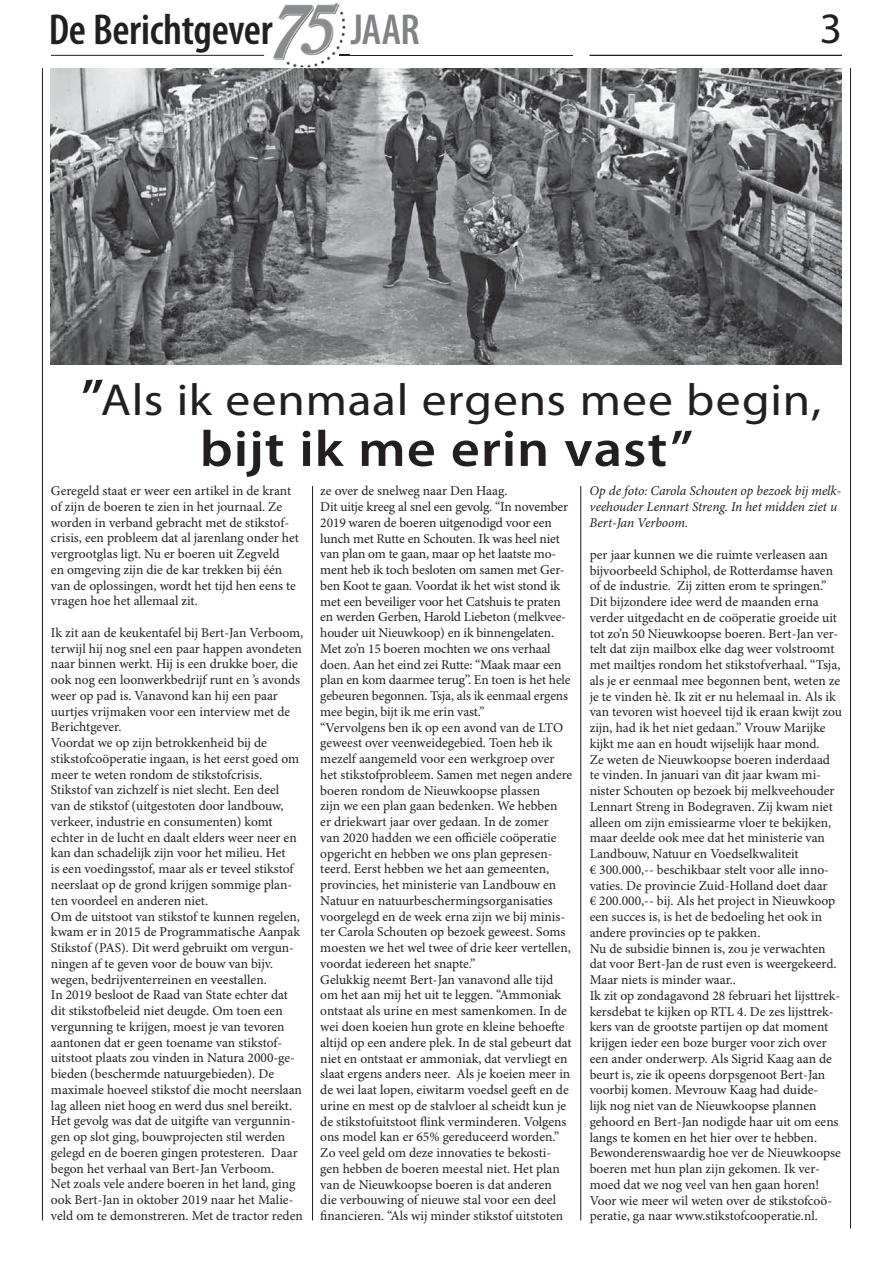
<style>
.page{position:relative;width:893px;height:1263px;background:#fff}
.page>*{position:absolute;margin:0;border:0;box-sizing:border-box;transform-origin:0 0}
.t1{font:600 51px "Myriad Pro";letter-spacing:.015em;color:#231f20;scale:1.1 1}
.t2{font:45px "Myriad Pro";letter-spacing:.015em;color:#231f20;scale:1.1 1}
.t3{font:600 condensed 43.5px "Myriad Pro";letter-spacing:-.005em;color:#231f20}
.t4{font:600 condensed 43.5px "Myriad Pro";color:#808285}
.t5{font:43.5px "Myriad Pro";color:#231f20}
.t6{font:13.5px/15.8px "Minion Pro";color:#231f20}
.t7{font:italic 13.5px/15.8px "Minion Pro";letter-spacing:-.005em;color:#231f20}
.s1{color:#fff}
.s2{font-weight:600;font-size:51px}
</style>
<div class="page">
<hr style="left:850px;top:68px;width:1px;height:1161px;background:#231f20">
<hr style="left:340px;top:55px;width:233px;height:1px;background:#231f20">
<hr style="left:51px;top:55px;width:213px;height:1px;background:#231f20">
<img style="left:51px;top:69px;width:791px;height:296px">
<img style="left:273px;top:3px;width:76px;height:64px">
<hr style="left:42px;top:68px;width:1px;height:1152px;background:#231f20">
<hr style="left:590px;top:55px;width:252px;height:1px;background:#231f20">
<hr style="left:312px;top:486px;width:1px;height:734px;background:#231f20">
<hr style="left:580px;top:486px;width:1px;height:734px;background:#231f20">
<h3 class="t3" style="left:49px;top:12px;width:225px">De Berichtgever</h3>
<h3 class="t4" style="left:351px;top:12px;width:71px">JAAR</h3>
<h3 class="t5" style="left:820px;top:12px;width:24px">3</h3>
<h2 class="t2" style="left:72px;top:383px;width:683px"><span class="s1">‘</span><span class="s2">”</span>Als ik eenmaal ergens mee begin,</h2>
<h1 class="t1" style="left:200px;top:429px;width:450px">bijt ik me erin vast”</h1>
<p class="t7" style="left:590px;top:484px;width:253px">Op de foto: Carola Schouten op bezoek bij melk&shy;veehouder Lennart Streng. In het midden ziet u<br>Bert-Jan Verboom.</p>
<p class="t6" style="left:51px;top:484px;width:250px">Geregeld staat er weer een artikel in de krant of zijn de boeren te zien in het journaal. Ze worden in verband gebracht met de stikstof&shy;crisis, een probleem dat al jarenlang onder het vergrootglas ligt. Nu er boeren uit Zegveld<br>en omgeving zijn die de kar trekken bij één van de oplossingen, wordt het tijd hen eens te vragen hoe het allemaal zit.</p>
<p class="t6" style="left:51px;top:626px;width:254px">Ik zit aan de keukentafel bij Bert-Jan Verboom, terwijl hij nog snel een paar happen avondeten naar binnen werkt. Hij is een drukke boer, die ook nog een loonwerkbedrijf runt en ’s avonds weer op pad is. Vanavond kan hij een paar uurtjes vrijmaken voor een interview met de Berichtgever.<br>Voordat we op zijn betrokkenheid bij de stikstofcoöperatie ingaan, is het eerst goed om meer te weten rondom de stikstofcrisis.<br>Stikstof van zichzelf is niet slecht. Een deel<br>van de stikstof (uitgestoten door landbouw, verkeer, industrie en consumenten) komt echter in de lucht en daalt elders weer neer en kan dan schadelijk zijn voor het milieu. Het<br>is een voedingsstof, maar als er teveel stikstof neerslaat op de grond krijgen sommige plan&shy;ten voordeel en anderen niet.<br>Om de uitstoot van stikstof te kunnen regelen, kwam er in 2015 de Programmatische Aanpak Stikstof (PAS). Dit werd gebruikt om vergun&shy;ningen af te geven voor de bouw van bijv. wegen, bedrijventerreinen en veestallen.<br>In 2019 besloot de Raad van State echter dat dit stikstofbeleid niet deugde. Om toen een vergunning te krijgen, moest je van tevoren aantonen dat er geen toename van stikstof&shy;uitstoot plaats zou vinden in Natura 2000-ge&shy;bieden (beschermde natuurgebieden). De maximale hoeveel stikstof die mocht neerslaan lag alleen niet hoog en werd dus snel bereikt.<br>Het gevolg was dat de uitgifte van vergunnin&shy;gen op slot ging, bouwprojecten stil werden gelegd en de boeren gingen protesteren. Daar begon het verhaal van Bert-Jan Verboom.<br>Net zoals vele andere boeren in het land, ging ook Bert-Jan in oktober 2019 naar het Malie&shy;veld om te demonstreren. Met de tractor reden</p>
<p class="t6" style="left:320px;top:484px;width:254px">ze over de snelweg naar Den Haag.<br>Dit uitje kreeg al snel een gevolg. “In november 2019 waren de boeren uitgenodigd voor een lunch met Rutte en Schouten. Ik was heel niet van plan om te gaan, maar op het laatste mo&shy;ment heb ik toch besloten om samen met Ger&shy;ben Koot te gaan. Voordat ik het wist stond ik met een beveiliger voor het Catshuis te praten en werden Gerben, Harold Liebeton (melkvee&shy;houder uit Nieuwkoop) en ik binnengelaten.<br>Met zo’n 15 boeren mochten we ons verhaal doen. Aan het eind zei Rutte: “Maak maar een plan en kom daarmee terug”. En toen is het hele gebeuren begonnen. Tsja, als ik eenmaal ergens mee begin, bijt ik me erin vast.”<br>“Vervolgens ben ik op een avond van de LTO geweest over veenweidegebied. Toen heb ik mezelf aangemeld voor een werkgroep over het stikstofprobleem. Samen met negen andere boeren rondom de Nieuwkoopse plassen<br>zijn we een plan gaan bedenken. We hebben<br>er driekwart jaar over gedaan. In de zomer<br>van 2020 hadden we een officiële coöperatie opgericht en hebben we ons plan gepresen&shy;teerd. Eerst hebben we het aan gemeenten, provincies, het ministerie van Landbouw en Natuur en natuurbeschermingsorganisaties voorgelegd en de week erna zijn we bij minis&shy;ter Carola Schouten op bezoek geweest. Soms moesten we het wel twee of drie keer vertellen, voordat iedereen het snapte.”<br>Gelukkig neemt Bert-Jan vanavond alle tijd om het aan mij het uit te leggen. “Ammoniak ontstaat als urine en mest samenkomen. In de wei doen koeien hun grote en kleine behoefte altijd op een andere plek. In de stal gebeurt dat niet en ontstaat er ammoniak, dat vervliegt en slaat ergens anders neer. Als je koeien meer in de wei laat lopen, eiwitarm voedsel geeft en de urine en mest op de stalvloer al scheidt kun je de stikstofuitstoot flink verminderen. Volgens ons model kan er 65% gereduceerd worden.” Zo veel geld om deze innovaties te bekosti&shy;gen hebben de boeren meestal niet. Het plan van de Nieuwkoopse boeren is dat anderen<br>die verbouwing of nieuwe stal voor een deel financieren. “Als wij minder stikstof uitstoten</p>
<p class="t6" style="left:590px;top:548px;width:254px">per jaar kunnen we die ruimte verleasen aan bijvoorbeeld Schiphol, de Rotterdamse haven of de industrie. Zij zitten erom te springen.” Dit bijzondere idee werd de maanden erna verder uitgedacht en de coöperatie groeide uit tot zo’n 50 Nieuwkoopse boeren. Bert-Jan ver&shy;telt dat zijn mailbox elke dag weer volstroomt met mailtjes rondom het stikstofverhaal. “Tsja, als je er eenmaal mee begonnen bent, weten ze je te vinden hè. Ik zit er nu helemaal in. Als ik van tevoren wist hoeveel tijd ik eraan kwijt zou zijn, had ik het niet gedaan.” Vrouw Marijke kijkt me aan en houdt wijselijk haar mond.<br>Ze weten de Nieuwkoopse boeren inderdaad te vinden. In januari van dit jaar kwam mi&shy;nister Schouten op bezoek bij melkveehouder Lennart Streng in Bodegraven. Zij kwam niet alleen om zijn emissiearme vloer te bekijken, maar deelde ook mee dat het ministerie van Landbouw, Natuur en Voedselkwaliteit<br>€ 300.000,-- beschikbaar stelt voor alle inno&shy;vaties. De provincie Zuid-Holland doet daar<br>€ 200.000,-- bij. Als het project in Nieuwkoop een succes is, is het de bedoeling het ook in andere provincies op te pakken.<br>Nu de subsidie binnen is, zou je verwachten dat voor Bert-Jan de rust even is weergekeerd.<br>Maar niets is minder waar..<br>Ik zit op zondagavond 28 februari het lijsttrek&shy;kersdebat te kijken op RTL 4. De zes lijsttrek&shy;kers van de grootste partijen op dat moment krijgen ieder een boze burger voor zich over een ander onderwerp. Als Sigrid Kaag aan de beurt is, zie ik opeens dorpsgenoot Bert-Jan voorbij komen. Mevrouw Kaag had duide-<br>lijk nog niet van de Nieuwkoopse plannen gehoord en Bert-Jan nodigde haar uit om eens langs te komen en het hier over te hebben.<br>Bewonderenswaardig hoe ver de Nieuwkoopse boeren met hun plan zijn gekomen. Ik ver&shy;moed dat we nog veel van hen gaan horen!<br>Voor wie meer wil weten over de stikstofcoö&shy;peratie, ga naar www.stikstofcooperatie.nl.</p>
</div>
